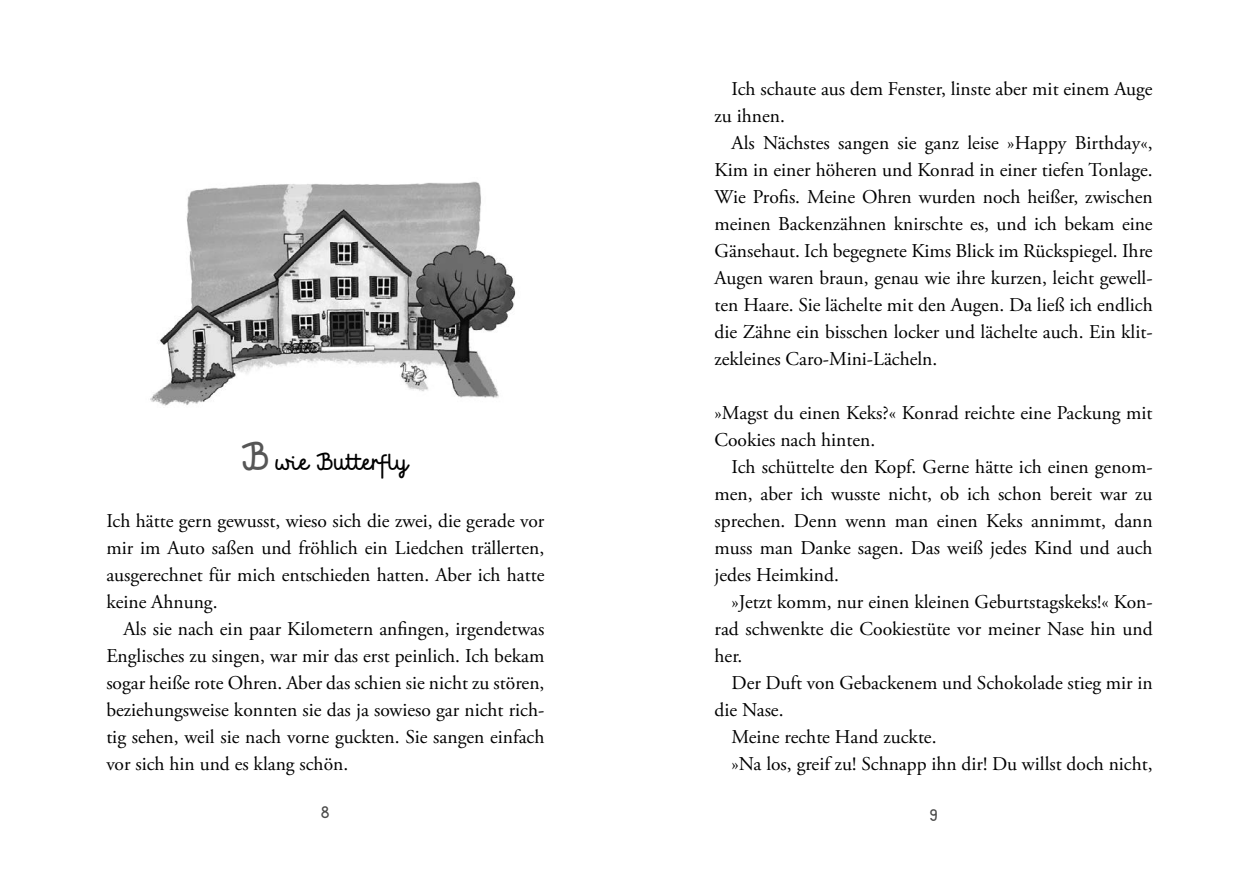
<style>
.page{position:relative;width:1259px;height:893px;background:#fff}
.page>*{position:absolute;margin:0;border:0;box-sizing:border-box;transform-origin:0 0}
.t1{font:24px "Mrs White";letter-spacing:.02em;color:#000}
.t2{font:19.5px/27px "Adobe Garamond Pro";color:#000;text-align:justify}
.t3{font:18px "Mrs White";color:#494948}
.s1{font-size:39px;color:#565656}
</style>
<div class="page">
<img style="left:150px;top:181px;width:366px;height:225px">
<p class="t1" style="left:243px;top:446px;width:167px"><span class="s1">B</span> wie Butterfly</p>
<p class="t2" style="left:106px;top:508px;width:439px">Ich hätte gern gewusst, wieso sich die zwei, die gerade vor mir im Auto saßen und fröhlich ein Liedchen trällerten, ausgerechnet für mich entschieden hatten. Aber ich hatte keine Ahnung.</p>
<p class="t2" style="left:106px;top:616px;width:440px;text-indent:17px">Als sie nach ein paar Kilometern anfingen, irgendetwas Englisches zu singen, war mir das erst peinlich. Ich bekam sogar heiße rote Ohren. Aber das schien sie nicht zu stören, beziehungsweise konnten sie das ja sowieso gar nicht rich&shy;tig sehen, weil sie nach vorne guckten. Sie sangen einfach vor sich hin und es klang schön.</p>
<p class="t2" style="left:714px;top:76px;width:439px;text-indent:17px">Ich schaute aus dem Fenster, linste aber mit einem Auge zu ihnen.</p>
<p class="t2" style="left:714px;top:130px;width:440px;text-indent:17px">Als Nächstes sangen sie ganz leise »Happy Birthday«, Kim in einer höheren und Konrad in einer tiefen Tonlage.<br>Wie Profis. Meine Ohren wurden noch heißer, zwischen meinen Backenzähnen knirschte es, und ich bekam eine Gänsehaut. Ich begegnete Kims Blick im Rückspiegel. Ihre Augen waren braun, genau wie ihre kurzen, leicht gewell&shy;ten Haare. Sie lächelte mit den Augen. Da ließ ich endlich die Zähne ein bisschen locker und lächelte auch. Ein klit&shy;zekleines Caro-Mini-Lächeln.</p>
<p class="t2" style="left:714px;top:400px;width:439px">»Magst du einen Keks?« Konrad reichte eine Packung mit<br>Cookies nach hinten.</p>
<p class="t2" style="left:714px;top:454px;width:439px;text-indent:17px">Ich schüttelte den Kopf. Gerne hätte ich einen genom&shy;men, aber ich wusste nicht, ob ich schon bereit war zu sprechen. Denn wenn man einen Keks annimmt, dann muss man Danke sagen. Das weiß jedes Kind und auch jedes Heimkind.</p>
<p class="t2" style="left:714px;top:589px;width:439px;text-indent:17px">»Jetzt komm, nur einen kleinen Geburtstagskeks!« Kon&shy;rad schwenkte die Cookiestüte vor meiner Nase hin und her.</p>
<p class="t2" style="left:731px;top:670px;width:422px">Der Duft von Gebackenem und Schokolade stieg mir in</p>
<p class="t2" style="left:714px;top:697px;width:70px">die Nase.</p>
<p class="t2" style="left:731px;top:724px;width:206px">Meine rechte Hand zuckte.</p>
<p class="t2" style="left:731px;top:751px;width:422px">»Na los, greif zu! Schnapp ihn dir! Du willst doch nicht,</p>
<p class="t3" style="left:321px;top:800px;width:10px">8</p>
<p class="t3" style="left:929px;top:800px;width:9px">9</p>
</div>
